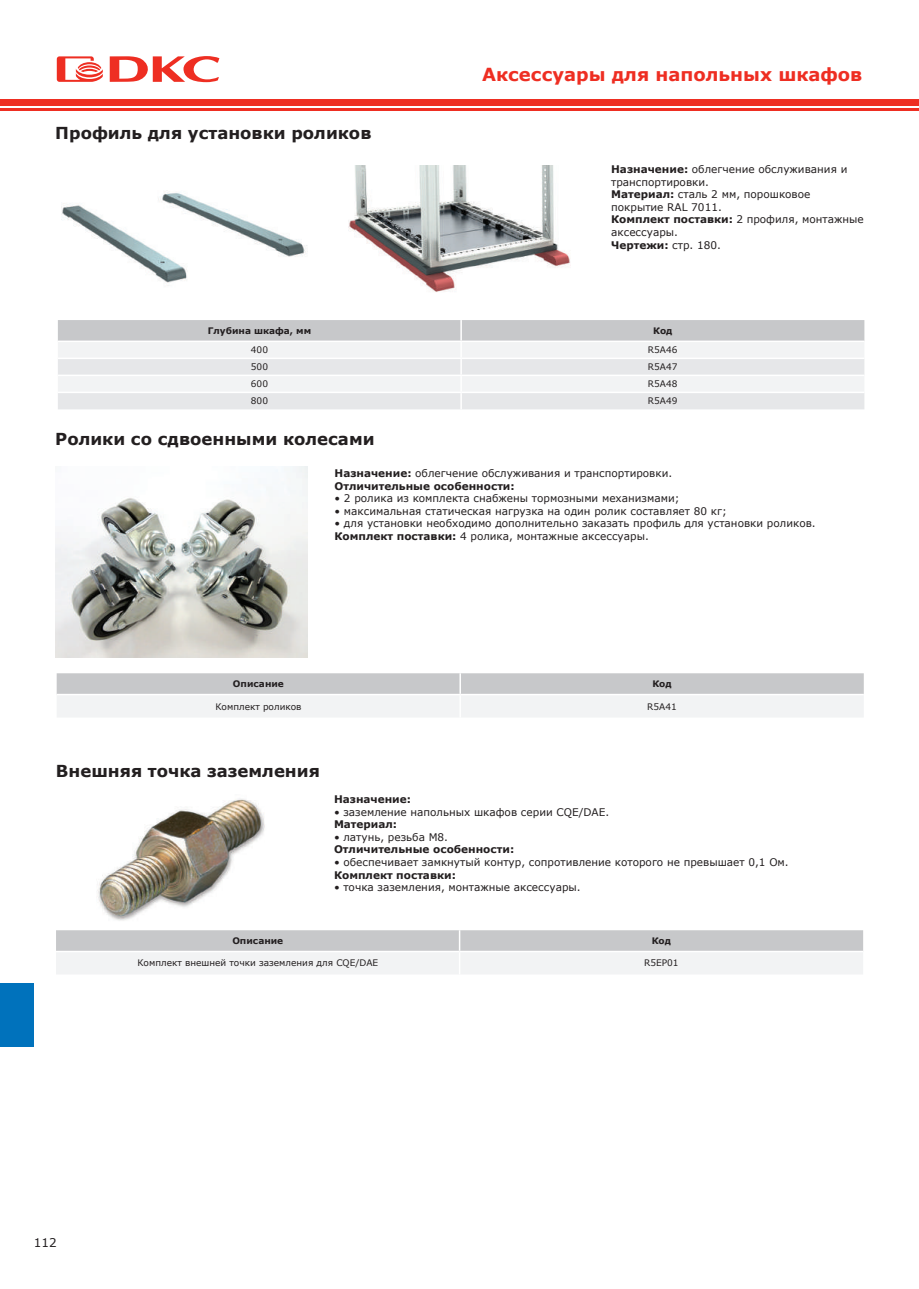
<style>
.page{position:relative;width:919px;height:1289px;background:#fff}
.page>*{position:absolute;margin:0;border:0;box-sizing:border-box;transform-origin:0 0}
.t1{font:700 18px "Verdana";color:#ee2e22}
.t2{font:700 16.5px "Verdana";color:#231f20}
.t3{font:12px "Verdana";color:#231f20}
.t4{font:10.5px/12.6px "Verdana";color:#231f20}
.t5{font:700 10.5px "Verdana";color:#231f20}
.t6{font:9px "Verdana";color:#231f20}
.t7{font:700 9px "Verdana";color:#231f20}
.s1{font-weight:700}
</style>
<div class="page">
<div style="left:0;top:99px;width:903px;height:7px;background:#ee2e22"></div>
<hr style="left:0;top:108px;width:903px;height:3px;background:#ee2e22">
<div style="left:903px;top:99px;width:15px;height:7px;background:#ee2e22"></div>
<hr style="left:903px;top:108px;width:15px;height:3px;background:#ee2e22">
<svg style="left:57px;top:56px;width:46px;height:26px"></svg>
<svg style="left:110px;top:56px;width:109px;height:26px"></svg>
<div style="left:0;top:982px;width:34px;height:64px;background:#0072bc"></div>
<svg style="left:58px;top:320px;width:806px;height:89px"></svg>
<svg style="left:57px;top:673px;width:806px;height:44px"></svg>
<hr style="left:459px;top:673px;width:2px;height:20px;background:#fff">
<hr style="left:57px;top:693px;width:403px;height:2px;background:#fff">
<hr style="left:460px;top:693px;width:403px;height:2px;background:#fff">
<hr style="left:459px;top:695px;width:2px;height:22px;background:#fff">
<img style="left:55px;top:466px;width:253px;height:191px">
<img style="left:348px;top:166px;width:223px;height:126px">
<img style="left:61px;top:190px;width:247px;height:96px">
<img style="left:97px;top:798px;width:168px;height:123px">
<svg style="left:56px;top:930px;width:807px;height:44px"></svg>
<h2 class="t2" style="left:55px;top:122px;width:318px">Профиль для установки роликов</h2>
<h1 class="t1" style="left:482px;top:62px;width:382px">Аксессуары для напольных шкафов</h1>
<p class="t4" style="left:611px;top:163px;width:254px"><span class="s1">Назначение:</span> облегчение обслуживания и транспортировки.<br><span class="s1">Материал:</span> сталь 2 мм, порошковое покрытие RAL 7011.<br><span class="s1">Комплект поставки:</span> 2 профиля, монтажные аксессуары.<br><span class="s1">Чертежи:</span> стр. 180.</p>
<p class="t7" style="left:208px;top:324px;width:105px">Глубина шкафа, мм</p>
<p class="t7" style="left:653px;top:324px;width:21px">Код</p>
<p class="t6" style="left:251px;top:344px;width:19px">400</p>
<p class="t6" style="left:648px;top:344px;width:31px">R5A46</p>
<p class="t6" style="left:251px;top:361px;width:19px">500</p>
<p class="t6" style="left:648px;top:361px;width:31px">R5A47</p>
<p class="t6" style="left:251px;top:378px;width:19px">600</p>
<p class="t6" style="left:648px;top:378px;width:31px">R5A48</p>
<p class="t6" style="left:251px;top:395px;width:19px">800</p>
<p class="t6" style="left:648px;top:395px;width:31px">R5A49</p>
<h2 class="t2" style="left:55px;top:427px;width:321px">Ролики со сдвоенными колесами</h2>
<p class="t4" style="left:334px;top:466px;width:339px"><span class="s1">Назначение:</span> облегчение обслуживания и транспортировки.<br><span class="s1">Отличительные особенности:</span></p>
<p class="t4" style="left:334px;top:492px;width:346px">• 2 ролика из комплекта снабжены тормозными механизмами;</p>
<p class="t4" style="left:334px;top:504px;width:394px">• максимальная статическая нагрузка на один ролик составляет 80 кг;</p>
<p class="t4" style="left:334px;top:517px;width:482px">• для установки необходимо дополнительно заказать профиль для установки роликов.<br><span class="s1">Комплект поставки:</span> 4 ролика, монтажные аксессуары.</p>
<p class="t7" style="left:233px;top:677px;width:52px">Описание</p>
<p class="t7" style="left:652px;top:677px;width:21px">Код</p>
<p class="t6" style="left:215px;top:700px;width:88px">Комплект роликов</p>
<p class="t6" style="left:647px;top:700px;width:31px">R5A41</p>
<h2 class="t2" style="left:56px;top:759px;width:265px">Внешняя точка заземления</h2>
<p class="t5" style="left:334px;top:791px;width:79px">Назначение:</p>
<p class="t4" style="left:334px;top:805px;width:277px">• заземление напольных шкафов серии CQE/DAE.</p>
<p class="t5" style="left:334px;top:816px;width:65px">Материал:</p>
<p class="t4" style="left:334px;top:830px;width:115px">• латунь, резьба M8.</p>
<p class="t5" style="left:334px;top:842px;width:182px">Отличительные особенности:</p>
<p class="t4" style="left:334px;top:855px;width:456px">• обеспечивает замкнутый контур, сопротивление которого не превышает 0,1 Ом.</p>
<p class="t5" style="left:334px;top:867px;width:123px">Комплект поставки:</p>
<p class="t4" style="left:334px;top:880px;width:248px">• точка заземления, монтажные аксессуары.</p>
<p class="t7" style="left:232px;top:934px;width:52px">Описание</p>
<p class="t7" style="left:651px;top:934px;width:21px">Код</p>
<p class="t6" style="left:137px;top:957px;width:242px">Комплект внешней точки заземления для CQE/DAE</p>
<p class="t6" style="left:644px;top:957px;width:36px">R5EP01</p>
<p class="t3" style="left:34px;top:1234px;width:24px">112</p>
</div>
